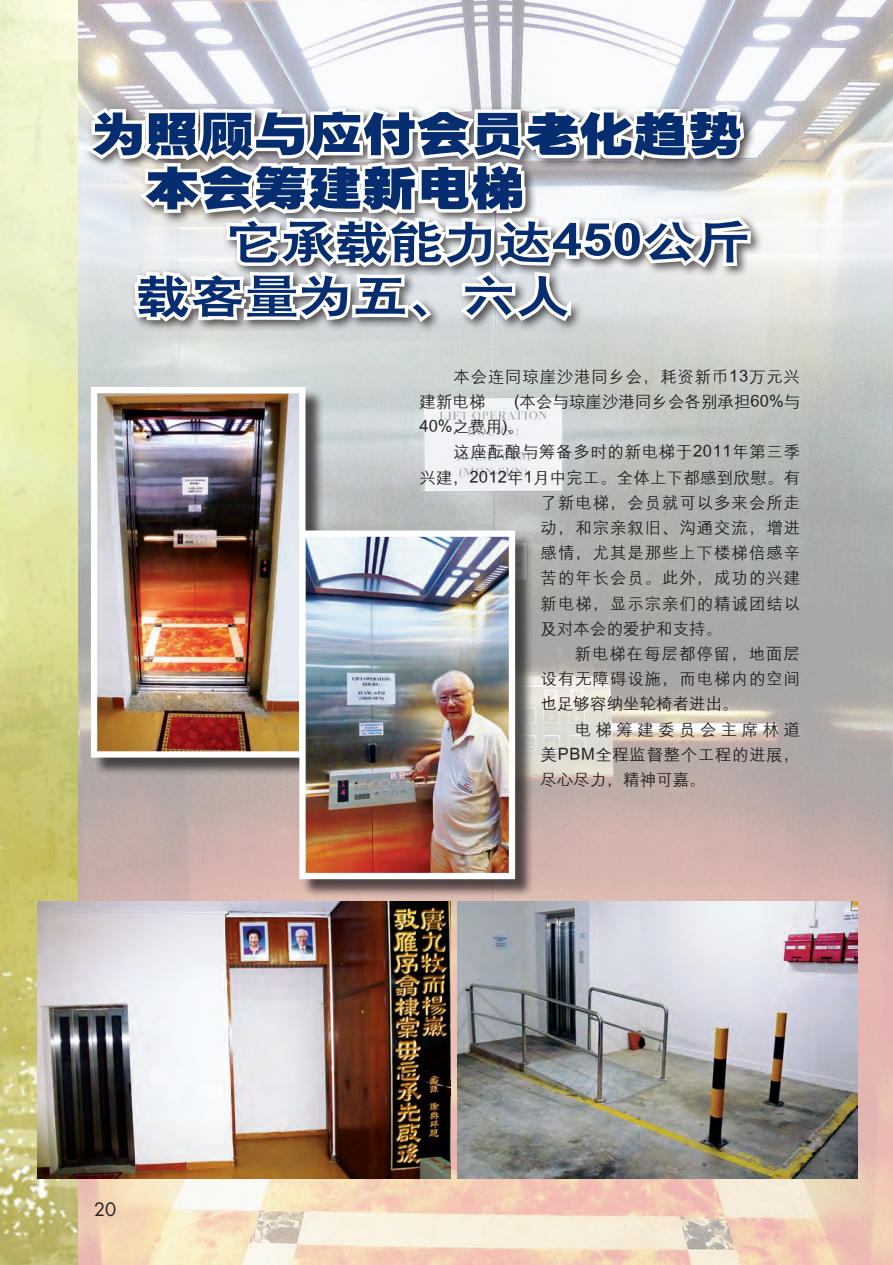
<style>
.page{position:relative;width:893px;height:1265px;background:#fff}
.page>*{position:absolute;margin:0;border:0;box-sizing:border-box;transform-origin:0 0}
.t1{font:45.15px "Heiti EG Ultra GB";color:#052d6f;scale:1.2 1}
.t2{font:800 45.15px "C Hei 2 GB";color:#052d6f;scale:1.2 1}
.t3{font:18px "Futura";color:#231f20}
.t4{font:500 16.5px/25.2px "M Hei GB";letter-spacing:.045em;color:#231f20}
.t5{font:500 16.5px "M Hei GB";color:#231f20}
.t6{font:500 16.5px "M Hei GB";letter-spacing:.01em;color:#231f20}
.t7{font:500 16.5px "M Hei GB";letter-spacing:.265em;color:#231f20}
</style>
<div class="page">
<img style="left:0;top:0;width:893px;height:1265px">
<svg style="left:78px;top:50px;width:679px;height:331px"></svg>
<div style="left:93px;top:389px;width:231px;height:387px;background:#231f20;opacity:.75"></div>
<img style="left:98px;top:394px;width:200px;height:356px">
<div style="left:91px;top:387px;width:214px;height:370px;border:6px solid #fff"></div>
<img style="left:457px;top:901px;width:400px;height:278px">
<img style="left:37px;top:901px;width:413px;height:278px">
<div style="left:301px;top:533px;width:233px;height:365px;background:#231f20;opacity:.75"></div>
<img style="left:306px;top:537px;width:202px;height:335px">
<div style="left:299px;top:530px;width:216px;height:349px;border:6px solid #fff"></div>
<p class="t1" style="left:91px;top:111px;width:544px">为照顾与应付会员老化趋势</p>
<p class="t1" style="left:145px;top:165px;width:318px">本会筹建新电梯</p>
<p class="t2" style="left:226px;top:219px;width:438px">它承载能力达450公斤</p>
<p class="t2" style="left:136px;top:273px;width:363px">载客量为五、六人</p>
<p class="t4" style="left:419px;top:364px;width:382px;text-indent:34px">本会连同琼崖沙港同乡会，耗资新币13万元兴建新电梯</p>
<p class="t5" style="left:514px;top:393px;width:288px">(本会与琼崖沙港同乡会各别承担60%与</p>
<p class="t3" style="left:94px;top:1197px;width:24px">20</p>
<p class="t4" style="left:419px;top:414px;width:106px">40%之费用)。</p>
<p class="t4" style="left:453px;top:440px;width:348px">这座酝酿与筹备多时的新电梯于2011年第三季</p>
<p class="t6" style="left:419px;top:469px;width:382px">兴建，2012年1月中完工。全体上下都感到欣慰。有</p>
<p class="t4" style="left:540px;top:490px;width:261px">了新电梯，会员就可以多来会所走</p>
<p class="t4" style="left:540px;top:515px;width:261px">动，和宗亲叙旧、沟通交流，增进</p>
<p class="t4" style="left:540px;top:540px;width:261px">感情，尤其是那些上下楼梯倍感辛</p>
<p class="t4" style="left:540px;top:565px;width:261px">苦的年长会员。此外，成功的兴建</p>
<p class="t4" style="left:540px;top:591px;width:261px">新电梯，显示宗亲们的精诚团结以</p>
<p class="t5" style="left:540px;top:620px;width:183px">及对本会的爱护和支持。</p>
<p class="t4" style="left:574px;top:641px;width:227px">新电梯在每层都停留，地面层</p>
<p class="t4" style="left:540px;top:666px;width:261px">设有无障碍设施，而电梯内的空间</p>
<p class="t5" style="left:540px;top:696px;width:199px">也足够容纳坐轮椅者进出。</p>
<p class="t7" style="left:574px;top:721px;width:227px">电梯筹建委员会主席林道</p>
<p class="t4" style="left:540px;top:742px;width:261px">美PBM全程监督整个工程的进展，</p>
<p class="t5" style="left:540px;top:771px;width:166px">尽心尽力，精神可嘉。</p>
</div>
